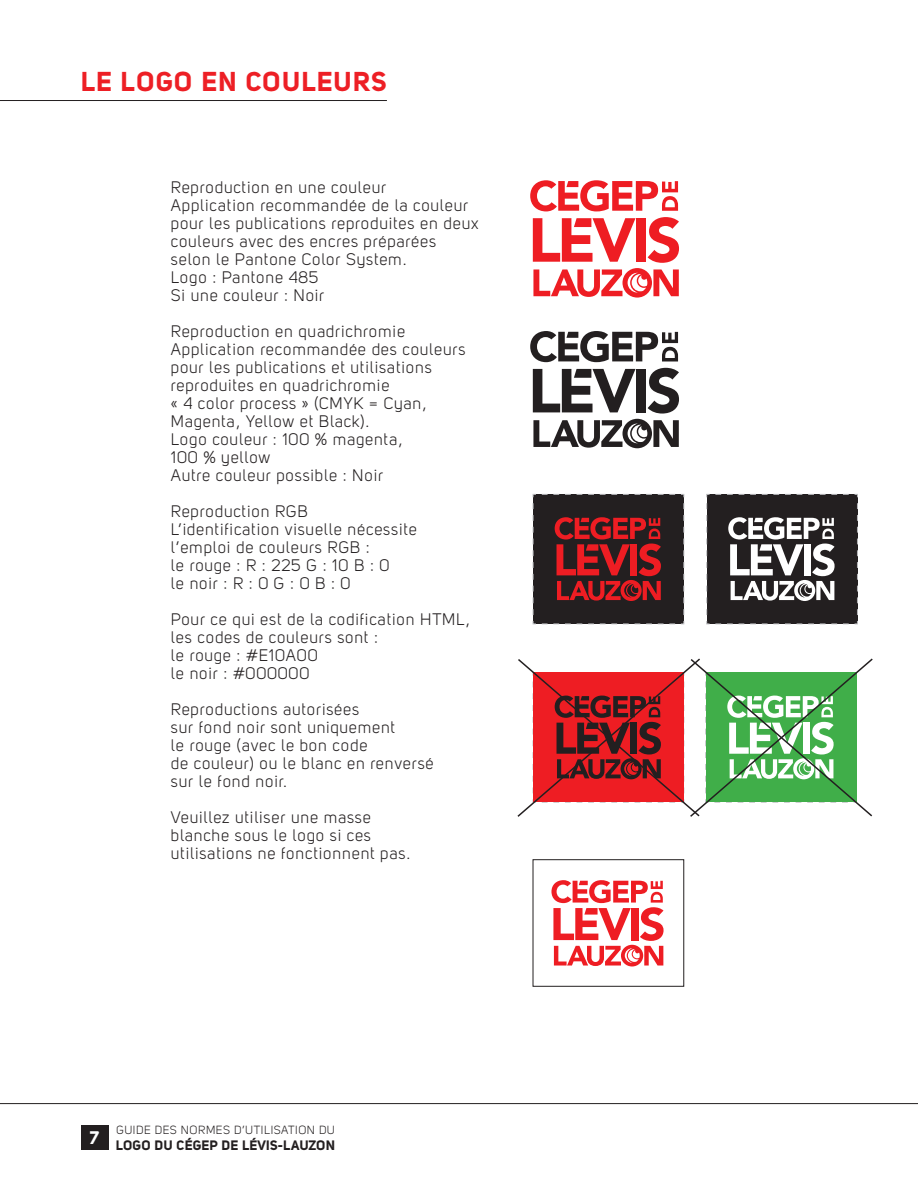
<style>
.page{position:relative;width:918px;height:1188px;background:#fff}
.page>*{position:absolute;margin:0;border:0;box-sizing:border-box;transform-origin:0 0}
.t1{font:27px "Uni Sans Bold";letter-spacing:.05em;color:#ed1f25}
.t2{font:18px "Uni Sans Bold";color:#fff}
.t3{font:16.5px/18px "Uni Sans Book";letter-spacing:.05em;color:#231f20}
.t4{font:13.5px "Uni Sans Bold";letter-spacing:.025em;color:#231f20}
.t5{font:11.7px "Uni Sans Book";letter-spacing:.05em;color:#231f20}
</style>
<div class="page">
<div style="left:81px;top:1126px;width:28px;height:24px;background:#231f20"></div>
<hr style="left:0;top:1103px;width:918px;height:1px;background:#231f20">
<hr style="left:0;top:100px;width:387px;height:1px;background:#231f20">
<svg style="left:532px;top:494px;width:153px;height:131px;background:#522426"></svg>
<svg style="left:706px;top:494px;width:152px;height:131px"></svg>
<svg style="left:517px;top:658px;width:356px;height:159px"></svg>
<svg style="left:530px;top:180px;width:148px;height:31px"></svg>
<svg style="left:533px;top:217px;width:146px;height:81px"></svg>
<svg style="left:530px;top:331px;width:148px;height:31px"></svg>
<svg style="left:533px;top:368px;width:146px;height:80px"></svg>
<svg style="left:551px;top:880px;width:113px;height:87px"></svg>
<div style="left:533px;top:859px;width:151px;height:128px;border:1px solid #231f20"></div>
<h1 class="t1" style="left:81px;top:65px;width:307px">LE LOGO EN COULEURS</h1>
<p class="t3" style="left:171px;top:178px;width:309px">Reproduction en une couleur<br>Application recommandée de la couleur pour les publications reproduites en deux couleurs avec des encres préparées selon le Pantone Color System.<br>Logo : Pantone 485<br>Si une couleur : Noir</p>
<p class="t3" style="left:171px;top:322px;width:296px">Reproduction en quadrichromie<br>Application recommandée des couleurs pour les publications et utilisations reproduites en quadrichromie<br>« 4 color process » (CMYK = Cyan,<br>Magenta, Yellow et Black).<br>Logo couleur : 100 % magenta,<br>100 % yellow<br>Autre couleur possible : Noir</p>
<p class="t3" style="left:171px;top:502px;width:247px">Reproduction RGB<br>L’identification visuelle nécessite l’emploi de couleurs RGB :<br>le rouge : R : 225 G : 10 B : 0<br>le noir : R : 0 G : 0 B : 0</p>
<p class="t3" style="left:171px;top:610px;width:274px">Pour ce qui est de la codification HTML</p>
<p class="t3" style="left:465px;top:610px;width:6px">,</p>
<p class="t3" style="left:171px;top:628px;width:208px">les codes de couleurs sont : le rouge : #E10A00<br>le noir : #000000</p>
<p class="t3" style="left:171px;top:700px;width:264px">Reproductions autorisées<br>sur fond noir sont uniquement<br>le rouge (avec le bon code<br>de couleur) ou le blanc en renversé sur le fond noir.</p>
<p class="t3" style="left:171px;top:808px;width:239px">Veuillez utiliser une masse blanche sous le logo si ces utilisations ne fonctionnent pas.</p>
<p class="t2" style="left:91px;top:1127px;width:10px">7</p>
<p class="t5" style="left:117px;top:1123px;width:220px">Guide des normes d’utilisation du</p>
<p class="t4" style="left:116px;top:1137px;width:221px">LOGO DU CÉGEP DE LÉVIS-LAUZON</p>
</div>
